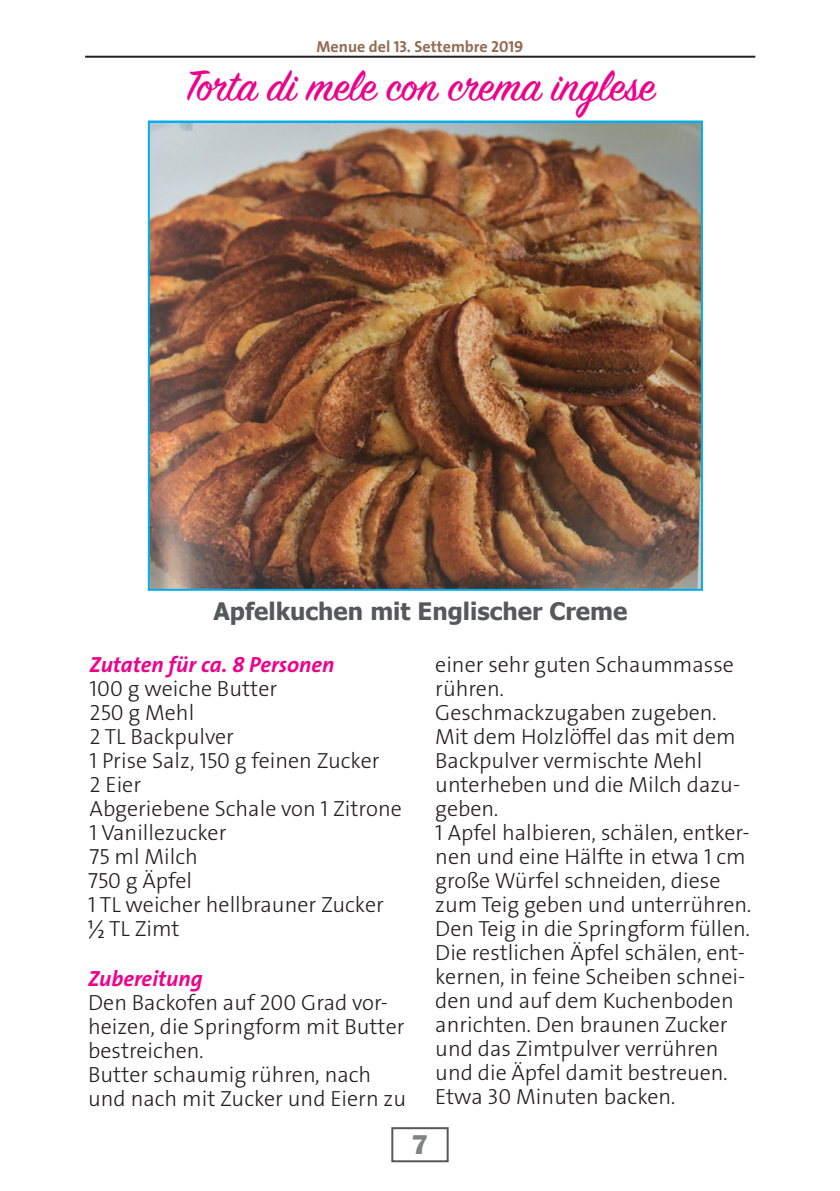
<style>
.page{position:relative;width:840px;height:1191px;background:#fff}
.page>*{position:absolute;margin:0;border:0;box-sizing:border-box;transform-origin:0 0}
.t1{font:48px "Sign Painter House Script";color:#ed028c}
.t2{font:700 28px "Britannic";color:#808285}
.t3{font:700 24px "Tahoma";color:#57585a}
.t4{font:300 22px/24px "SPD The Sans";color:#231f20}
.t5{font:italic 700 22px "SPD The Sans";color:#ed028c}
.t6{font:700 16px "SPD The Sans";color:#946b53}
.s1{font-size:20px}
</style>
<div class="page">
<img style="left:147px;top:120px;width:556px;height:471px">
<hr style="left:85px;top:56px;width:669px;height:2px;background:#231f20">
<div style="left:391px;top:1127px;width:57px;height:35px;border:2px solid #57585a"></div>
<p class="t6" style="left:316px;top:36px;width:208px">Menue del 13. Settembre 2019</p>
<p class="t1" style="left:185px;top:56px;width:471px">Torta di mele con crema inglese</p>
<p class="t3" style="left:213px;top:594px;width:415px">Apfelkuchen mit Englischer Creme</p>
<p class="t5" style="left:90px;top:650px;width:246px">Zutaten für ca. 8 Personen</p>
<p class="t4" style="left:90px;top:676px;width:189px">100 g weiche Butter</p>
<p class="t4" style="left:90px;top:700px;width:106px">250 g Mehl</p>
<p class="t4" style="left:90px;top:724px;width:146px">2 TL Backpulver</p>
<p class="t4" style="left:90px;top:748px;width:291px">1 Prise Salz, 150 g feinen Zucker</p>
<p class="t4" style="left:90px;top:772px;width:53px">2 Eier</p>
<p class="t4" style="left:90px;top:796px;width:313px">Abgeriebene Schale von 1 Zitrone</p>
<p class="t4" style="left:90px;top:820px;width:138px">1 Vanillezucker</p>
<p class="t4" style="left:90px;top:844px;width:110px">75 ml Milch</p>
<p class="t4" style="left:88px;top:868px;width:105px">750 g Äpfel</p>
<p class="t4" style="left:88px;top:892px;width:297px">1 TL weicher hellbrauner Zucker</p>
<p class="t4" style="left:88px;top:916px;width:93px"><span class="s1">½</span> TL Zimt</p>
<p class="t5" style="left:88px;top:964px;width:116px">Zubereitung</p>
<p class="t4" style="left:88px;top:991px;width:318px">Den Backofen auf 200 Grad vor&shy;heizen, die Springform mit Butter bestreichen.</p>
<p class="t4" style="left:88px;top:1063px;width:319px">Butter schaumig rühren, nach und nach mit Zucker und Eiern zu</p>
<p class="t4" style="left:435px;top:652px;width:300px">einer sehr guten Schaummasse rühren.</p>
<p class="t4" style="left:435px;top:700px;width:283px">Geschmackzugaben zugeben.</p>
<p class="t4" style="left:435px;top:724px;width:306px">Mit dem Holzlöffel das mit dem<br>Backpulver vermischte Mehl unterheben und die Milch dazu&shy;geben.</p>
<p class="t4" style="left:435px;top:820px;width:317px">1 Apfel halbieren, schälen, entker&shy;nen und eine Hälfte in etwa 1 cm große Würfel schneiden, diese zum Teig geben und unterrühren.<br>Den Teig in die Springform füllen.<br>Die restlichen Äpfel schälen, ent&shy;kernen, in feine Scheiben schnei&shy;den und auf dem Kuchenboden anrichten. Den braunen Zucker und das Zimtpulver verrühren und die Äpfel damit bestreuen.<br>Etwa 30 Minuten backen.</p>
<p class="t2" style="left:411px;top:1129px;width:19px">7</p>
</div>
